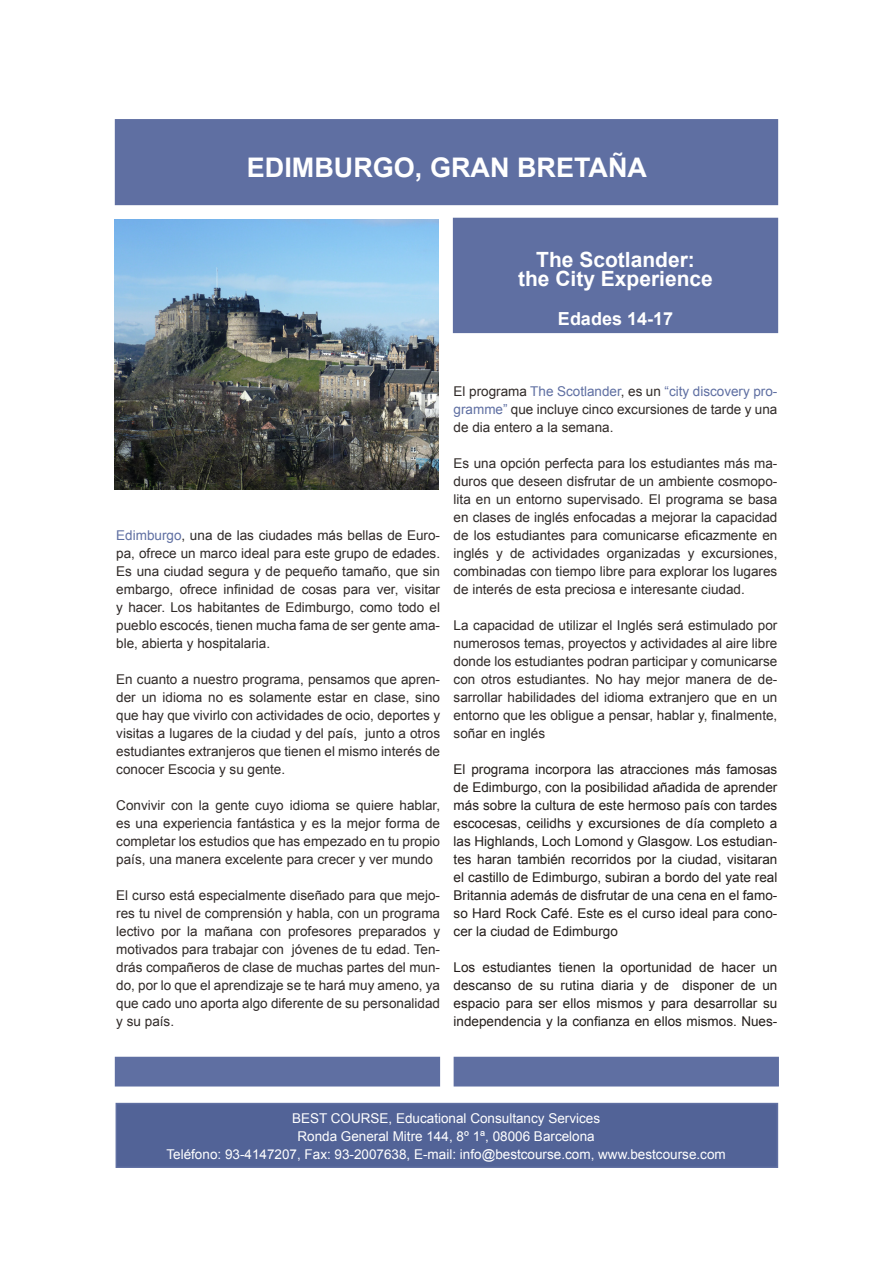
<style>
.page{position:relative;width:893px;height:1263px;background:#fff}
.page>*{position:absolute;margin:0;border:0;box-sizing:border-box;transform-origin:0 0}
.t1{font:700 27px "Arial";color:#fff}
.t2{font:700 21px "Arial";color:#fff}
.t3{font:700 18px "Arial";color:#fff}
.t4{font:13.5px/18px "Arial";color:#302a28;text-align:justify}
.t5{font:13.5px/18px "Arial";color:#241e1b;text-align:justify}
.t6{font:13.5px "Arial";color:#fff}
.s1{color:#5f6fa2}
</style>
<div class="page">
<div style="left:116px;top:1103px;width:661px;height:64px;background:#526397"></div>
<div style="left:116px;top:1103px;width:662px;height:65px;border:2px solid #5f6fa2"></div>
<div style="left:115px;top:119px;width:663px;height:86px;background:#5f6fa2"></div>
<div style="left:454px;top:218px;width:323px;height:114px;background:#5f6fa2"></div>
<div style="left:453px;top:218px;width:325px;height:115px;border:2px solid #5f6fa2"></div>
<img style="left:115px;top:219px;width:324px;height:270px">
<div style="left:115px;top:1057px;width:325px;height:29px;background:#5f6fa2"></div>
<div style="left:454px;top:1057px;width:325px;height:29px;background:#5f6fa2"></div>
<p class="t1" style="left:247px;top:150px;width:401px">EDIMBURGO, GRAN BRETAÑA</p>
<p class="t2" style="left:536px;top:246px;width:160px">The Scotlander:</p>
<p class="t2" style="left:518px;top:265px;width:196px">the City Experience</p>
<p class="t3" style="left:558px;top:307px;width:117px">Edades 14-17</p>
<p class="t4" style="left:116px;top:526px;width:325px"><span class="s1">Edimburgo</span>, una de las ciudades más bellas de Euro&shy;pa, ofrece un marco ideal para este grupo de edades.<br>Es una ciudad segura y de pequeño tamaño, que sin embargo, ofrece infinidad de cosas para ver, visitar y hacer. Los habitantes de Edimburgo, como todo el pueblo escocés, tienen mucha fama de ser gente ama&shy;ble, abierta y hospitalaria.</p>
<p class="t4" style="left:116px;top:670px;width:325px">En cuanto a nuestro programa, pensamos que apren&shy;der un idioma no es solamente estar en clase, sino que hay que vivirlo con actividades de ocio, deportes y visitas a lugares de la ciudad y del país, junto a otros estudiantes extranjeros que tienen el mismo interés de conocer Escocia y su gente.</p>
<p class="t4" style="left:116px;top:796px;width:325px">Convivir con la gente cuyo idioma se quiere hablar, es una experiencia fantástica y es la mejor forma de completar los estudios que has empezado en tu propio país, una manera excelente para crecer y ver mundo</p>
<p class="t4" style="left:116px;top:886px;width:325px">El curso está especialmente diseñado para que mejo&shy;res tu nivel de comprensión y habla, con un programa lectivo por la mañana con profesores preparados y motivados para trabajar con jóvenes de tu edad. Ten&shy;drás compañeros de clase de muchas partes del mun&shy;do, por lo que el aprendizaje se te hará muy ameno, ya que cado uno aporta algo diferente de su personalidad y su país.</p>
<p class="t4" style="left:454px;top:382px;width:325px">El programa <span class="s1">The Scotlander</span>, es un <span class="s1">“city discovery pro&shy;gramme”</span> que incluye cinco excursiones de tarde y una de dia entero a la semana.</p>
<p class="t4" style="left:454px;top:454px;width:325px">Es una opción perfecta para los estudiantes más ma&shy;duros que deseen disfrutar de un ambiente cosmopo&shy;lita en un entorno supervisado. El programa se basa en clases de inglés enfocadas a mejorar la capacidad de los estudiantes para comunicarse eficazmente en inglés y de actividades organizadas y excursiones, combinadas con tiempo libre para explorar los lugares de interés de esta preciosa e interesante ciudad.</p>
<p class="t4" style="left:454px;top:616px;width:325px">La capacidad de utilizar el Inglés será estimulado por numerosos temas, proyectos y actividades al aire libre donde los estudiantes podran participar y comunicarse con otros estudiantes. No hay mejor manera de de&shy;sarrollar habilidades del idioma extranjero que en un entorno que les obligue a pensar, hablar y, finalmente, soñar en inglés</p>
<p class="t5" style="left:454px;top:760px;width:325px">El programa incorpora las atracciones más famosas de Edimburgo, con la posibilidad añadida de aprender más sobre la cultura de este hermoso país con tardes escocesas, ceilidhs y excursiones de día completo a las Highlands, Loch Lomond y Glasgow. Los estudian&shy;tes haran también recorridos por la ciudad, visitaran el castillo de Edimburgo, subiran a bordo del yate real Britannia además de disfrutar de una cena en el famo&shy;so Hard Rock Café. Este es el curso ideal para cono&shy;cer la ciudad de Edimburgo</p>
<p class="t5" style="left:454px;top:958px;width:325px">Los estudiantes tienen la oportunidad de hacer un descanso de su rutina diaria y de disponer de un espacio para ser ellos mismos y para desarrollar su independencia y la confianza en ellos mismos. Nues-</p>
<p class="t6" style="left:292px;top:1109px;width:310px">BEST COURSE, Educational Consultancy Services</p>
<p class="t6" style="left:297px;top:1127px;width:299px">Ronda General Mitre 144, 8º 1ª, 08006 Barcelona</p>
<p class="t6" style="left:166px;top:1145px;width:561px">Teléfono: 93-4147207, Fax: 93-2007638, E-mail: info@bestcourse.com, www.bestcourse.com</p>
</div>
